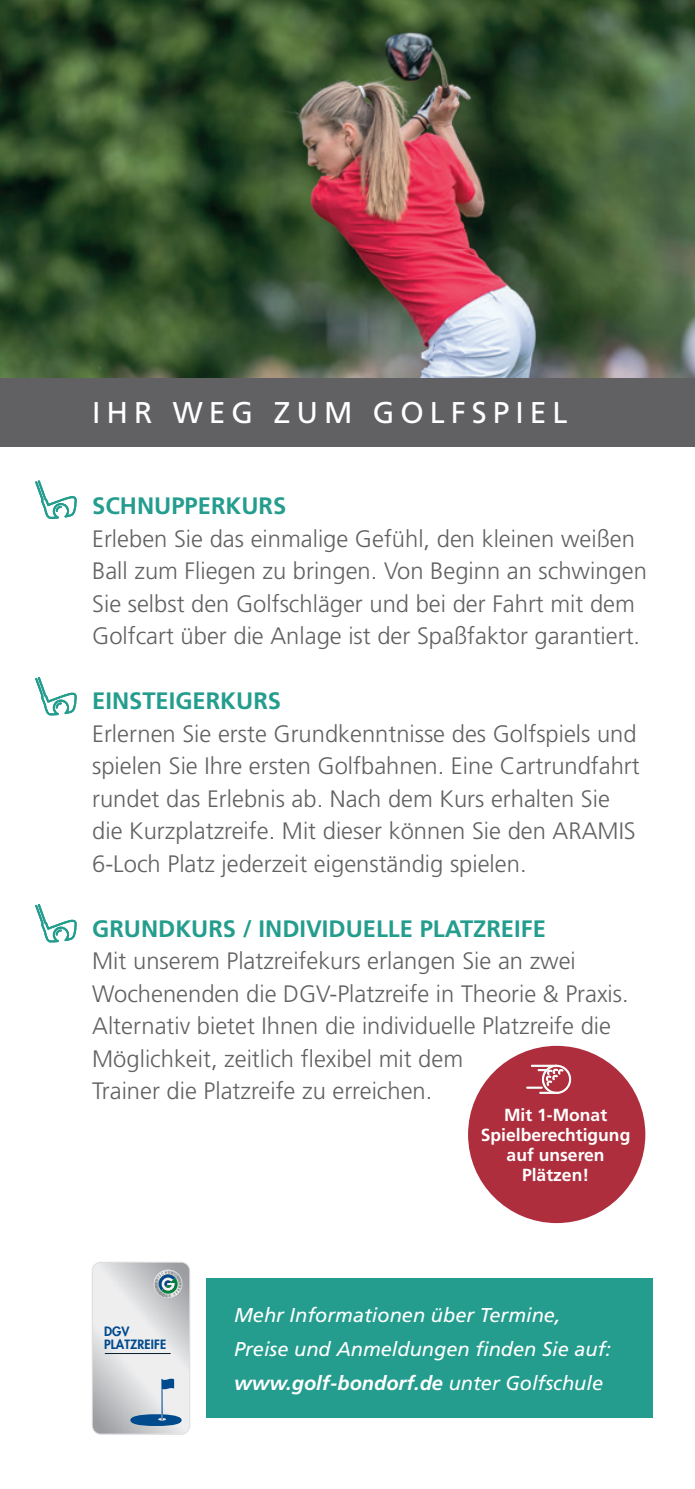
<style>
.page{position:relative;width:695px;height:1489px;background:#fff}
.page>*{position:absolute;margin:0;border:0;box-sizing:border-box;transform-origin:0 0}
.t1{font:30px "Frutiger LT Std";letter-spacing:.2em;color:#fff}
.t2{font:300 23.75px/32.5px "Frutiger LT Std";color:#616164}
.t3{font:700 23.75px "Frutiger LT Std";color:#249d8e}
.t4{font:italic 20px/33.8px "Frutiger LT Std";color:#fff}
.t5{font:700 17.5px/20px "Frutiger LT Std";color:#fff;text-align:center}
.t6{font:800 12.5px/12.5px "Futura Std";letter-spacing:.01em;color:#004a8d}
.s1{font-weight:700;color:#249d8e}
.s2{color:#fff}
.s3{font-weight:700}
</style>
<div class="page">
<div style="left:0;top:378px;width:694px;height:68px;background:#616164"></div>
<div style="left:206px;top:1278px;width:446px;height:139px;background:#249d8e"></div>
<img style="left:92px;top:1263px;width:98px;height:171px">
<div style="left:92px;top:1261px;width:98px;height:173px;border:1px solid #dcdddf;border-radius:9px"></div>
<hr style="left:105px;top:1352px;width:66px;height:1px;background:#0a1f2f">
<div style="left:154px;top:1269px;width:28px;height:28px;border:1px solid #dcdddf;border-radius:50%"></div>
<svg style="left:155px;top:1270px;width:26px;height:27px"></svg>
<svg style="left:130px;top:1378px;width:52px;height:47px;background:#acbed0"></svg>
<img style="left:0;top:0;width:694px;height:378px">
<svg style="left:35px;top:480px;width:41px;height:39px"></svg>
<svg style="left:35px;top:677px;width:41px;height:38px"></svg>
<svg style="left:35px;top:904px;width:41px;height:38px"></svg>
<div style="left:468px;top:1045px;width:177px;height:177px;background:#af2e3d;border-radius:50%"></div>
<svg style="left:526px;top:1064px;width:45px;height:29px"></svg>
<p class="t1" style="left:92px;top:395px;width:477px">IHR WEG ZUM GOLFSPIEL</p>
<p class="t3" style="left:92px;top:492px;width:195px">SCHNUPPERKURS</p>
<p class="t2" style="left:92px;top:522px;width:556px">Erleben Sie das einmalige Gefühl, den kleinen weißen Ball zum Fliegen zu bringen. Von Beginn an schwingen Sie selbst den Golfschläger und bei der Fahrt mit dem Golfcart über die Anlage ist der Spaßfaktor garantiert.</p>
<p class="t3" style="left:92px;top:687px;width:190px">EINSTEIGERKURS</p>
<p class="t2" style="left:92px;top:717px;width:549px">Erlernen Sie erste Grundkenntnisse des Golfspiels und spielen Sie Ihre ersten Golfbahnen. Eine Cartrundfahrt rundet das Erlebnis ab. Nach dem Kurs erhalten Sie die Kurzplatzreife. Mit dieser können Sie den ARAMIS 6-Loch Platz jederzeit eigenständig spielen.</p>
<p class="t2" style="left:92px;top:912px;width:538px"><span class="s1">GRUNDKURS / INDIVIDUELLE PLATZREIFE</span><span class="s2">n!<br></span>Mit unserem Platzreifekurs erlangen Sie an zwei Wochenenden die DGV-Platzreife in Theorie &amp; Praxis.<br>Alternativ bietet Ihnen die individuelle Platzreife die Möglichkeit, zeitlich flexibel mit dem<br>Trainer die Platzreife zu erreichen.</p>
<p class="t6" style="left:104px;top:1325px;width:64px">DGV<br>PLATZREIFE</p>
<p class="t5" style="left:481px;top:1104px;width:151px">Mit 1-Monat<br>Spielberechtigung auf unseren<br>Plätzen!</p>
<p class="t4" style="left:234px;top:1298px;width:378px">Mehr Informationen über Termine,<br>Preise und Anmeldungen finden Sie auf: <span class="s3">www.golf-bondorf.de</span> unter Golfschule</p>
</div>
